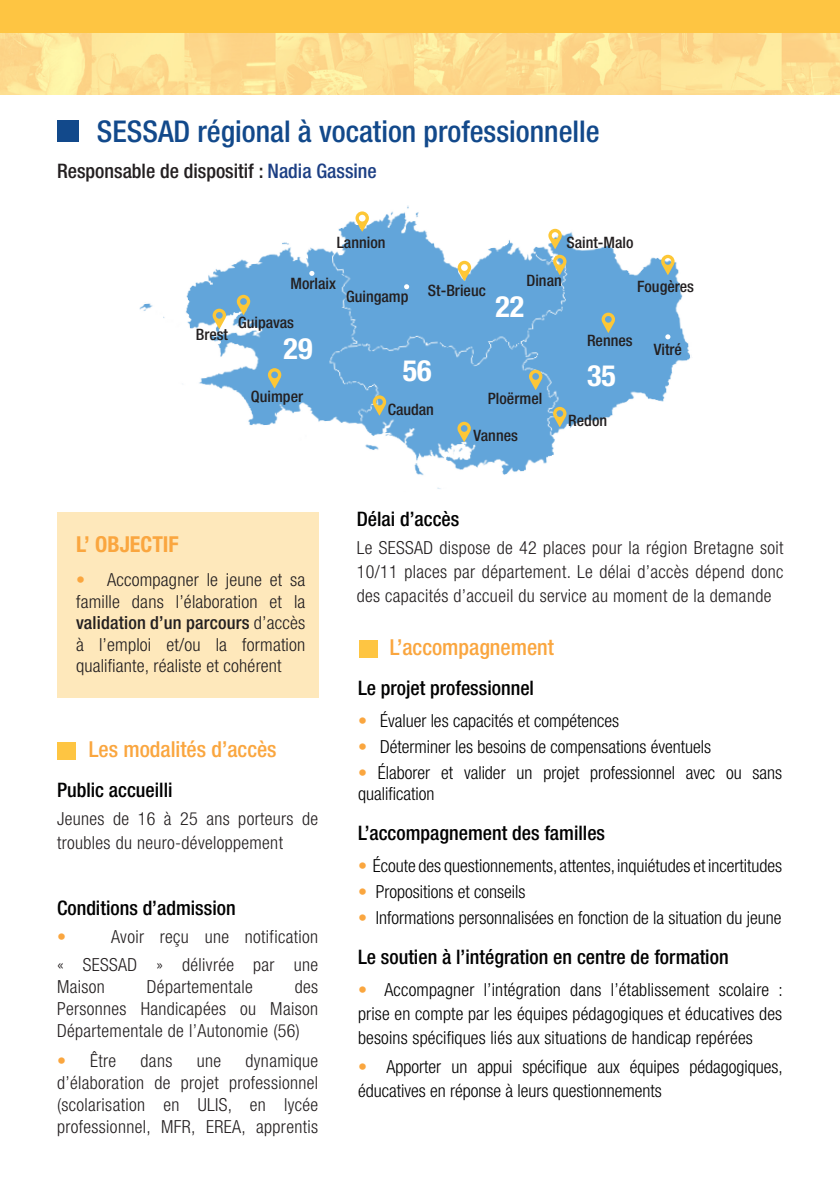
<style>
.page{position:relative;width:840px;height:1191px;background:#fff}
.page>*{position:absolute;margin:0;border:0;box-sizing:border-box;transform-origin:0 0}
.t1{font:500 condensed 30px "Helvetica Neue LT Std";color:#12498b}
.t2{font:700 condensed 29.4px "Helvetica Neue LT Std";color:#fff}
.t3{font:500 condensed 22px "Helvetica Neue LT Std";color:#faa63f}
.t4{font:700 condensed 22px "Helvetica Neue LT Std";color:#faa63f}
.t5{font:500 condensed 20px "Helvetica Neue LT Std";color:#000001}
.t6{font:500 condensed 20px "Helvetica Neue LT Std";color:#231f20}
.t7{font:300 condensed 18px/22px "Helvetica Neue LT Std";letter-spacing:.02em;color:#231f20;text-align:justify}
.t8{font:300 condensed 18px/24px "Helvetica Neue LT Std";color:#000001}
.t9{font:300 condensed 18px "Helvetica Neue LT Std";color:#faa63f}
.t10{font:500 condensed 15.6px "Helvetica Neue LT Std";color:#231f20}
.s1{color:#1c3f84}
.s2{color:#faa63f}
.s3{font-weight:500}
</style>
<div class="page">
<img style="left:0;top:32px;width:839px;height:62px">
<div style="left:57px;top:120px;width:21px;height:22px;background:#12498b"></div>
<div style="left:58px;top:742px;width:18px;height:18px;background:#fec542"></div>
<div style="left:57px;top:512px;width:261px;height:186px;background:#fee8bb"></div>
<div style="left:359px;top:640px;width:18px;height:17px;background:#fec542"></div>
<div style="left:0;top:0;width:839px;height:32px;background:#fec542"></div>
<img style="left:139px;top:205px;width:552px;height:284px">
<svg style="left:404px;top:284px;width:5px;height:5px"></svg>
<svg style="left:665px;top:334px;width:5px;height:5px"></svg>
<svg style="left:237px;top:295px;width:13px;height:20px"></svg>
<svg style="left:212px;top:309px;width:14px;height:20px"></svg>
<svg style="left:268px;top:368px;width:13px;height:20px"></svg>
<svg style="left:372px;top:395px;width:14px;height:20px"></svg>
<svg style="left:457px;top:422px;width:13px;height:20px"></svg>
<svg style="left:528px;top:370px;width:14px;height:20px"></svg>
<svg style="left:552px;top:407px;width:14px;height:20px"></svg>
<svg style="left:601px;top:313px;width:13px;height:20px"></svg>
<svg style="left:660px;top:255px;width:14px;height:20px"></svg>
<svg style="left:548px;top:229px;width:13px;height:20px"></svg>
<svg style="left:552px;top:255px;width:14px;height:20px"></svg>
<svg style="left:457px;top:261px;width:14px;height:20px"></svg>
<svg style="left:355px;top:211px;width:14px;height:20px"></svg>
<svg style="left:309px;top:271px;width:5px;height:5px"></svg>
<p class="t1" style="left:97px;top:113px;width:504px">SESSAD régional à vocation professionnelle</p>
<p class="t6" style="left:57px;top:158px;width:321px">Responsable de dispositif : <span class="s1">Nadia Gassine</span></p>
<p class="t10" style="left:336px;top:233px;width:50px">Lannion</p>
<p class="t10" style="left:566px;top:233px;width:69px">Saint-Malo</p>
<p class="t10" style="left:196px;top:325px;width:34px">Brest</p>
<p class="t10" style="left:526px;top:271px;width:37px">Dinan</p>
<p class="t10" style="left:290px;top:274px;width:47px">Morlaix</p>
<p class="t10" style="left:636px;top:277px;width:58px">Fougères</p>
<p class="t10" style="left:427px;top:281px;width:59px">St-Brieuc</p>
<p class="t10" style="left:346px;top:287px;width:64px">Guingamp</p>
<p class="t2" style="left:495px;top:289px;width:30px">22</p>
<p class="t10" style="left:238px;top:313px;width:57px">Guipavas</p>
<p class="t2" style="left:283px;top:330px;width:30px">29</p>
<p class="t10" style="left:251px;top:387px;width:54px">Quimper</p>
<p class="t10" style="left:586px;top:331px;width:47px">Rennes</p>
<p class="t2" style="left:402px;top:353px;width:30px">56</p>
<p class="t2" style="left:586px;top:357px;width:30px">35</p>
<p class="t10" style="left:387px;top:400px;width:48px">Caudan</p>
<p class="t10" style="left:487px;top:390px;width:56px">Ploërmel</p>
<p class="t10" style="left:473px;top:426px;width:46px">Vannes</p>
<p class="t10" style="left:568px;top:411px;width:40px">Redon</p>
<p class="t10" style="left:653px;top:340px;width:30px">Vitré</p>
<p class="t4" style="left:76px;top:530px;width:104px">L’ OBJECTIF</p>
<p class="t7" style="left:76px;top:568px;width:231px"><span class="s2">•</span> Accompagner le jeune et sa famille dans l’élaboration et la <span class="s3">validation d’un parcours</span> d’accès à l’emploi et/ou la formation qualifiante, réaliste et cohérent</p>
<p class="t3" style="left:89px;top:736px;width:189px">Les modalités d’accès</p>
<p class="t5" style="left:57px;top:777px;width:117px">Public accueilli</p>
<p class="t7" style="left:57px;top:806px;width:262px;line-height:24px">Jeunes de 16 à 25 ans porteurs de troubles du neuro-développement</p>
<p class="t5" style="left:57px;top:896px;width:180px">Conditions d’admission</p>
<p class="t9" style="left:57px;top:926px;width:11px">•</p>
<p class="t7" style="left:57px;top:922px;width:262px;line-height:28px;text-align:right">Avoir reçu une notification<br>« SESSAD » délivrée par une</p>
<p class="t7" style="left:57px;top:975px;width:49px">Maison</p>
<p class="t7" style="left:147px;top:975px;width:107px">Départementale</p>
<p class="t7" style="left:57px;top:975px;width:262px;text-indent:237px">des Personnes Handicapées ou Maison Départementale de l’Autonomie (56)</p>
<p class="t7" style="left:57px;top:1049px;width:61px"><span class="s2">•</span> Être</p>
<p class="t7" style="left:140px;top:1049px;width:33px">dans</p>
<p class="t7" style="left:197px;top:1049px;width:26px">une</p>
<p class="t7" style="left:57px;top:1049px;width:262px;text-indent:188px">dynamique d’élaboration de projet professionnel (scolarisation en ULIS, en lycée professionnel, MFR, EREA, apprentis</p>
<p class="t5" style="left:356px;top:507px;width:104px">Délai d’accès</p>
<p class="t7" style="left:356px;top:536px;width:428px;line-height:24px">Le SESSAD dispose de 42 places pour la région Bretagne soit 10/11 places par département. Le délai d’accès dépend donc des capacités d’accueil du service au moment de la demande</p>
<p class="t3" style="left:389px;top:633px;width:166px">L’accompagnement</p>
<p class="t5" style="left:358px;top:675px;width:177px">Le projet professionnel</p>
<p class="t8" style="left:358px;top:708px;width:262px"><span class="s2">•</span> Évaluer les capacités et compétences</p>
<p class="t8" style="left:358px;top:734px;width:354px"><span class="s2">•</span> Déterminer les besoins de compensations éventuels</p>
<p class="t8" style="left:358px;top:761px;width:425px;line-height:21.6px"><span class="s2">•</span> Élaborer et valider un projet professionnel avec ou sans qualification</p>
<p class="t5" style="left:358px;top:821px;width:248px">L’accompagnement des familles</p>
<p class="t8" style="left:358px;top:854px;width:425px"><span class="s2">•</span> Écoute des questionnements, attentes, inquiétudes et incertitudes</p>
<p class="t8" style="left:358px;top:879px;width:169px"><span class="s2">•</span> Propositions et conseils</p>
<p class="t8" style="left:358px;top:905px;width:424px"><span class="s2">•</span> Informations personnalisées en fonction de la situation du jeune</p>
<p class="t5" style="left:358px;top:945px;width:372px">Le soutien à l’intégration en centre de formation</p>
<p class="t8" style="left:358px;top:978px;width:426px;text-align:justify"><span class="s2">•</span> Accompagner l’intégration dans l’établissement scolaire : prise en compte par les équipes pédagogiques et éducatives des besoins spécifiques liés aux situations de handicap repérées</p>
<p class="t8" style="left:358px;top:1054px;width:426px"><span class="s2">•</span> Apporter un appui spécifique aux équipes pédagogiques, éducatives en réponse à leurs questionnements</p>
</div>
